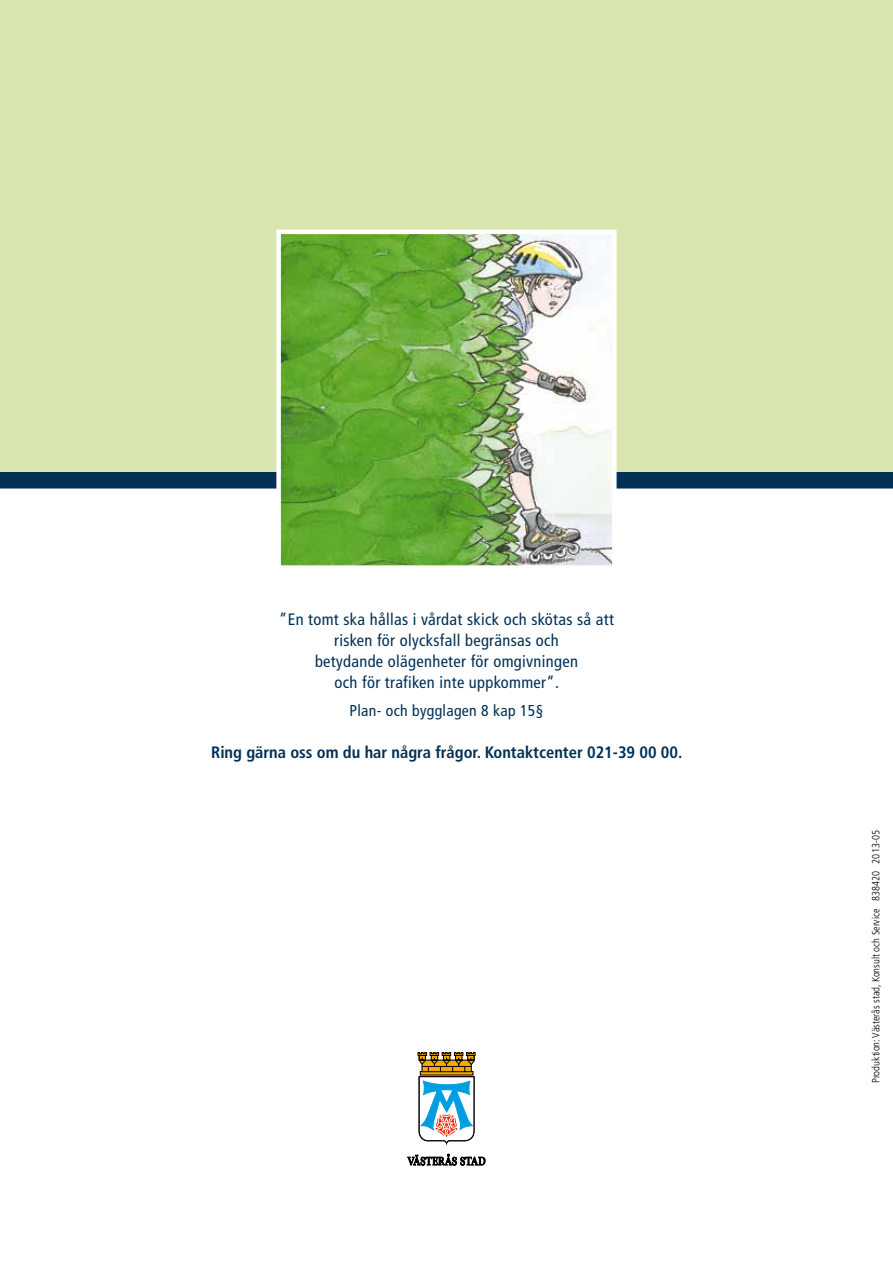
<style>
.page{position:relative;width:893px;height:1263px;background:#fff}
.page>*{position:absolute;margin:0;border:0;box-sizing:border-box;transform-origin:0 0}
.t1{font:condensed 16.5px/21px "Frutiger LT Std";letter-spacing:.02em;color:#003056;text-align:center}
.t2{font:700 condensed 16.5px "Frutiger LT Std";color:#003056}
.t3{font:condensed 15.75px "Frutiger LT Std";letter-spacing:.02em;color:#003056}
.t4{font:300 condensed 10.5px "Frutiger LT Std";color:#000}
</style>
<div class="page">
<div style="left:0;top:0;width:893px;height:472px;background:#dae6b0"></div>
<svg style="left:407px;top:1153px;width:78px;height:12px"></svg>
<svg style="left:418px;top:1052px;width:57px;height:93px"></svg>
<div style="left:0;top:472px;width:893px;height:16px;background:#003056"></div>
<img style="left:281px;top:235px;width:331px;height:330px">
<div style="left:276px;top:230px;width:341px;height:340px;border:4px solid #fff"></div>
<p class="t1" style="left:279px;top:609px;width:336px">”En tomt ska hållas i vårdat skick och skötas så att risken för olycksfall begränsas och<br>betydande olägenheter för omgivningen<br>och för trafiken inte uppkommer”.</p>
<p class="t3" style="left:350px;top:702px;width:195px">Plan- och bygglagen 8 kap 15§</p>
<p class="t2" style="left:211px;top:743px;width:473px">Ring gärna oss om du har några frågor. Kontaktcenter 021-39 00 00.</p>
<p class="t4" style="left:870px;top:1083px;width:255px;rotate:-90deg">Produktion: Västerås stad, Konsult och Service 838420 2013-05</p>
</div>
